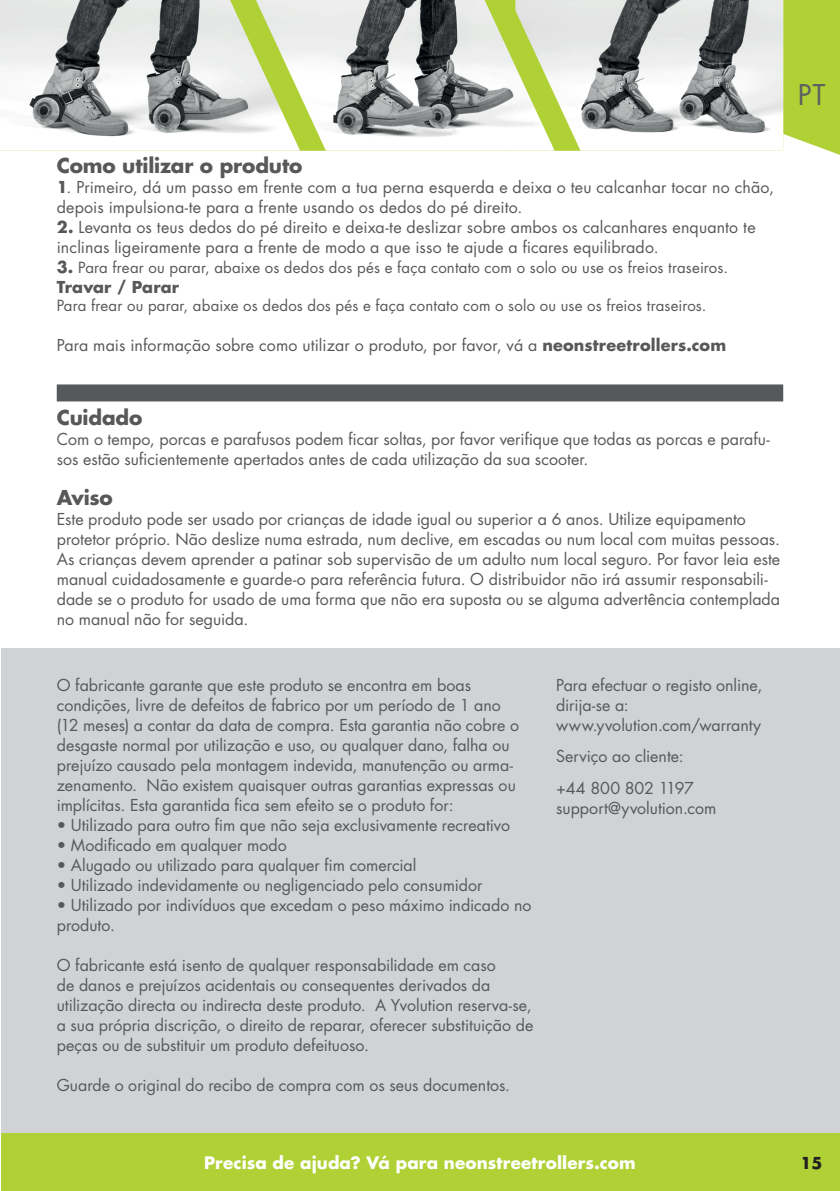
<style>
.page{position:relative;width:840px;height:1191px;background:#fff}
.page>*{position:absolute;margin:0;border:0;box-sizing:border-box;transform-origin:0 0}
.t1{font:28px "Futura";color:#5d5f60}
.t2{font:700 20px "Futura Std";letter-spacing:-.01em;color:#57585a}
.t3{font:700 16.8px "Futura Std";letter-spacing:.01em;color:#fff}
.t4{font:16px/20px "Futura Std";color:#57585a}
.t5{font:700 16px "Futura Std";letter-spacing:.01em;color:#57585a}
.t6{font:700 16px "Futura Std";color:#231f20}
.t7{font:15px "Futura Std";letter-spacing:.01em;color:#57585a}
.s1{font-weight:700}
.s2{font-weight:700;font-size:16px}
</style>
<div class="page">
<svg style="left:782px;top:0;width:57px;height:155px;background:#b6d447"></svg>
<div style="left:1px;top:648px;width:838px;height:485px;background:#d1d2d4"></div>
<div style="left:57px;top:384px;width:725px;height:17px;background:#57585a"></div>
<img style="left:580px;top:0;width:202px;height:151px">
<svg style="left:554px;top:0;width:26px;height:151px;fill:#e7e9e7"></svg>
<img style="left:326px;top:0;width:228px;height:151px">
<svg style="left:300px;top:0;width:26px;height:151px"></svg>
<img style="left:0;top:0;width:300px;height:151px">
<div style="left:1px;top:1133px;width:838px;height:58px;background:#b0d136"></div>
<p class="t2" style="left:57px;top:152px;width:247px">Como utilizar o produto</p>
<p class="t4" style="left:57px;top:177px;width:718px"><span class="s1">1</span>. Primeiro, dá um passo em frente com a tua perna esquerda e deixa o teu calcanhar tocar no chão, depois impulsiona-te para a frente usando os dedos do pé direito.</p>
<p class="t4" style="left:57px;top:217px;width:700px"><span class="s1">2.</span> Levanta os teus dedos do pé direito e deixa-te deslizar sobre ambos os calcanhares enquanto te inclinas ligeiramente para a frente de modo a que isso te ajude a ficares equilibrado.</p>
<p class="t7" style="left:57px;top:258px;width:672px"><span class="s2">3.</span> Para frear ou parar, abaixe os dedos dos pés e faça contato com o solo ou use os freios traseiros.</p>
<p class="t5" style="left:57px;top:276px;width:124px">Travar / Parar</p>
<p class="t7" style="left:57px;top:296px;width:651px">Para frear ou parar, abaixe os dedos dos pés e faça contato com o solo ou use os freios traseiros.</p>
<p class="t4" style="left:57px;top:335px;width:670px">Para mais informação sobre como utilizar o produto, por favor, vá a <span class="s1">neonstreetrollers.com</span></p>
<h1 class="t1" style="left:797px;top:76px;width:29px">PT</h1>
<p class="t2" style="left:57px;top:404px;width:87px">Cuidado</p>
<p class="t4" style="left:57px;top:429px;width:714px">Com o tempo, porcas e parafusos podem ficar soltas, por favor verifique que todas as porcas e parafu&shy;sos estão suficientemente apertados antes de cada utilização da sua scooter.</p>
<p class="t2" style="left:57px;top:484px;width:58px">Aviso</p>
<p class="t4" style="left:57px;top:509px;width:724px">Este produto pode ser usado por crianças de idade igual ou superior a 6 anos. Utilize equipamento protetor próprio. Não deslize numa estrada, num declive, em escadas ou num local com muitas pessoas.<br>As crianças devem aprender a patinar sob supervisão de um adulto num local seguro. Por favor leia este manual cuidadosamente e guarde-o para referência futura. O distribuidor não irá assumir responsabili&shy;dade se o produto for usado de uma forma que não era suposta ou se alguma advertência contemplada no manual não for seguida.</p>
<p class="t4" style="left:57px;top:675px;width:463px">O fabricante garante que este produto se encontra em boas condições, livre de defeitos de fabrico por um período de 1 ano (12 meses) a contar da data de compra. Esta garantia não cobre o desgaste normal por utilização e uso, ou qualquer dano, falha ou prejuízo causado pela montagem indevida, manutenção ou arma&shy;zenamento. Não existem quaisquer outras garantias expressas ou implícitas. Esta garantida fica sem efeito se o produto for:</p>
<p class="t4" style="left:57px;top:815px;width:454px">• Utilizado para outro fim que não seja exclusivamente recreativo</p>
<p class="t4" style="left:57px;top:835px;width:231px">• Modificado em qualquer modo</p>
<p class="t4" style="left:57px;top:855px;width:361px">• Alugado ou utilizado para qualquer fim comercial</p>
<p class="t4" style="left:57px;top:875px;width:427px">• Utilizado indevidamente ou negligenciado pelo consumidor</p>
<p class="t4" style="left:57px;top:895px;width:476px">• Utilizado por indivíduos que excedam o peso máximo indicado no produto.</p>
<p class="t4" style="left:57px;top:955px;width:478px">O fabricante está isento de qualquer responsabilidade em caso<br>de danos e prejuízos acidentais ou consequentes derivados da utilização directa ou indirecta deste produto. A Yvolution reserva-se, a sua própria discrição, o direito de reparar, oferecer substituição de peças ou de substituir um produto defeituoso.</p>
<p class="t4" style="left:57px;top:1075px;width:454px">Guarde o original do recibo de compra com os seus documentos.</p>
<p class="t4" style="left:556px;top:675px;width:207px">Para efectuar o registo online, dirija-se a: www.yvolution.com/warranty</p>
<p class="t4" style="left:556px;top:741px;width:139px;line-height:31.4px">Serviço ao cliente: +44 800 802 1197</p>
<p class="t4" style="left:556px;top:798px;width:162px">support@yvolution.com</p>
<p class="t3" style="left:204px;top:1151px;width:432px">Precisa de ajuda? Vá para neonstreetrollers.com</p>
<p class="t6" style="left:800px;top:1152px;width:23px">15</p>
</div>
